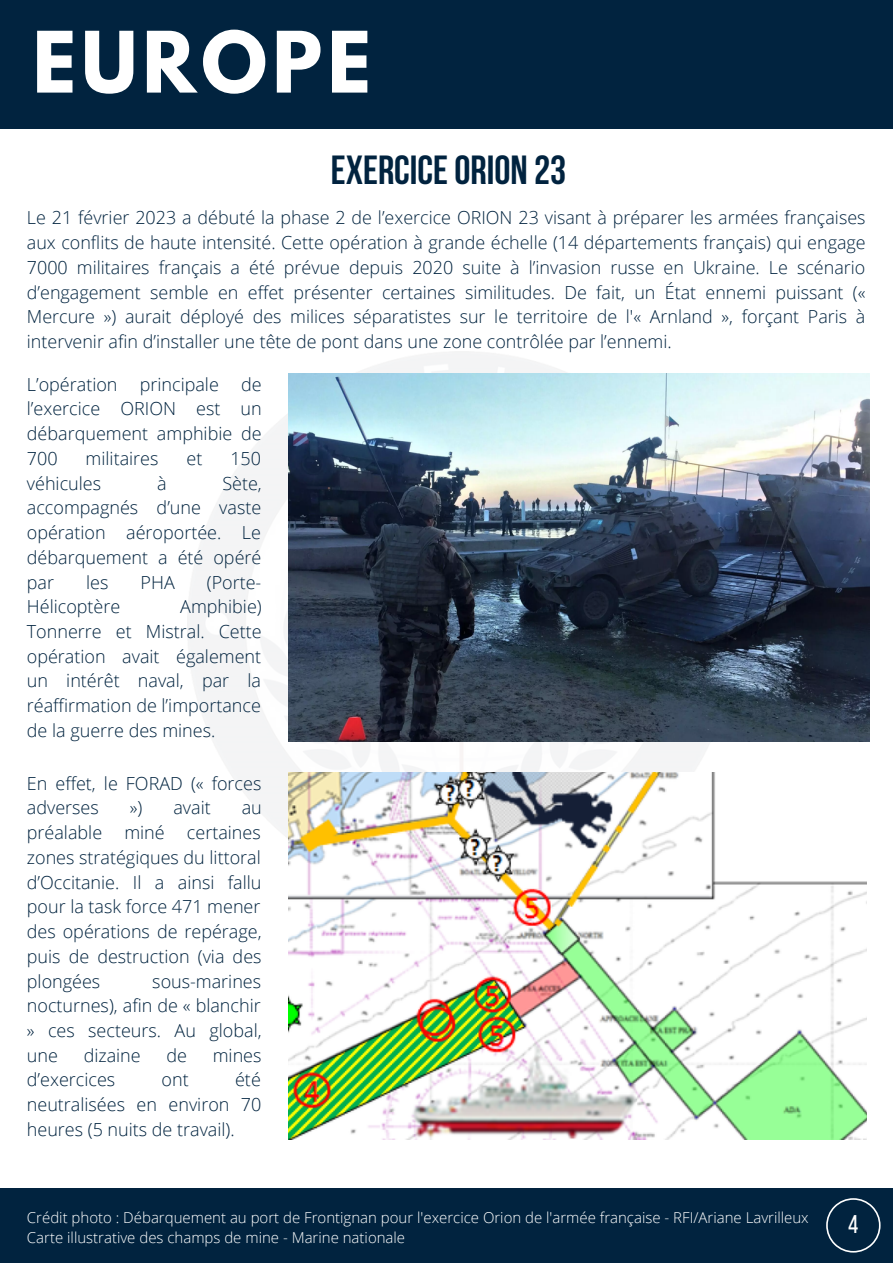
<style>
.page{position:relative;width:893px;height:1264px;background:#fff}
.page>*{position:absolute;margin:0;border:0;box-sizing:border-box;transform-origin:0 0}
.t1{font:700 75px "League Spartan";letter-spacing:.07em;color:#fff}
.t2{font:700 40.5px "Bebas Neue";color:#01233f}
.t3{font:25.5px "Bebas Neue";color:#fff}
.t4{font:300 18px/24.8px "Open Sans";color:#01233f;text-align:justify}
.t5{font:300 17.85px/24.8px "Open Sans";color:#01233f;text-align:justify}
.t6{font:300 15px/20.2px "Open Sans";color:#fff}
</style>
<div class="page">
<div style="left:0;top:0;width:892px;height:128px;background:#01233f"></div>
<img style="left:188px;top:352px;width:548px;height:486px">
<div style="left:0;top:1187px;width:892px;height:75px;background:#01233f"></div>
<svg style="left:826px;top:1198px;width:54px;height:54px"></svg>
<img style="left:288px;top:772px;width:578px;height:367px">
<img style="left:288px;top:373px;width:581px;height:368px">
<h1 class="t1" style="left:33px;top:25px;width:340px">EUROPE</h1>
<h2 class="t2" style="left:331px;top:153px;width:237px">EXERCICE ORION 23</h2>
<p class="t5" style="left:27px;top:205px;width:840px">Le 21 février 2023 a débuté la phase 2 de l’exercice ORION 23 visant à préparer les armées françaises aux conflits de haute intensité. Cette opération à grande échelle (14 départements français) qui engage 7000 militaires français a été prévue depuis 2020 suite à l’invasion russe en Ukraine. Le scénario d’engagement semble en effet présenter certaines similitudes. De fait, un État ennemi puissant (« Mercure ») aurait déployé des milices séparatistes sur le territoire de l'« Arnland », forçant Paris à intervenir afin d’installer une tête de pont dans une zone contrôlée par l’ennemi.</p>
<p class="t4" style="left:27px;top:371px;width:236px">L’opération principale de l’exercice ORION est un débarquement amphibie de 700</p>
<p class="t4" style="left:86px;top:445px;width:74px">militaires</p>
<p class="t4" style="left:186px;top:445px;width:17px">et</p>
<p class="t4" style="left:230px;top:445px;width:32px">150</p>
<p class="t4" style="left:27px;top:470px;width:76px">véhicules</p>
<p class="t4" style="left:157px;top:470px;width:11px">à</p>
<p class="t4" style="left:27px;top:470px;width:236px;text-indent:195px">Sète, accompagnés d’une vaste opération aéroportée. Le débarquement a été opéré par</p>
<p class="t4" style="left:86px;top:569px;width:24px">les</p>
<p class="t4" style="left:140px;top:569px;width:36px">PHA</p>
<p class="t4" style="left:207px;top:569px;width:56px">(Porte-</p>
<p class="t4" style="left:27px;top:594px;width:95px">Hélicoptère</p>
<p class="t4" style="left:27px;top:594px;width:236px;text-indent:153px">Amphibie)<br>Tonnerre et Mistral. Cette opération avait également un intérêt naval, par la réaffirmation de l’importance de la guerre des mines.</p>
<p class="t4" style="left:27px;top:770px;width:236px">En effet, le FORAD (« forces adverses</p>
<p class="t4" style="left:130px;top:795px;width:14px">»)</p>
<p class="t4" style="left:173px;top:795px;width:39px">avait</p>
<p class="t4" style="left:27px;top:795px;width:236px;text-indent:215px">au préalable miné certaines zones stratégiques du littoral d’Occitanie. Il a ainsi fallu pour la task force 471 mener des opérations de repérage, puis de destruction (via des plongées</p>
<p class="t4" style="left:27px;top:968px;width:236px;text-indent:125px">sous-marines nocturnes), afin de « blanchir » ces secteurs. Au global, une</p>
<p class="t4" style="left:84px;top:1042px;width:59px">dizaine</p>
<p class="t4" style="left:166px;top:1042px;width:22px">de</p>
<p class="t4" style="left:213px;top:1042px;width:50px">mines</p>
<p class="t4" style="left:27px;top:1067px;width:90px">d’exercices</p>
<p class="t4" style="left:162px;top:1067px;width:29px">ont</p>
<p class="t4" style="left:27px;top:1067px;width:236px;text-indent:208px">été neutralisées en environ 70 heures (5 nuits de travail).</p>
<p class="t6" style="left:27px;top:1206px;width:783px">Crédit photo : Débarquement au port de Frontignan pour l'exercice Orion de l'armée française - RFI/Ariane Lavrilleux<br>Carte illustrative des champs de mine - Marine nationale</p>
<h3 class="t3" style="left:848px;top:1214px;width:12px">4</h3>
</div>
